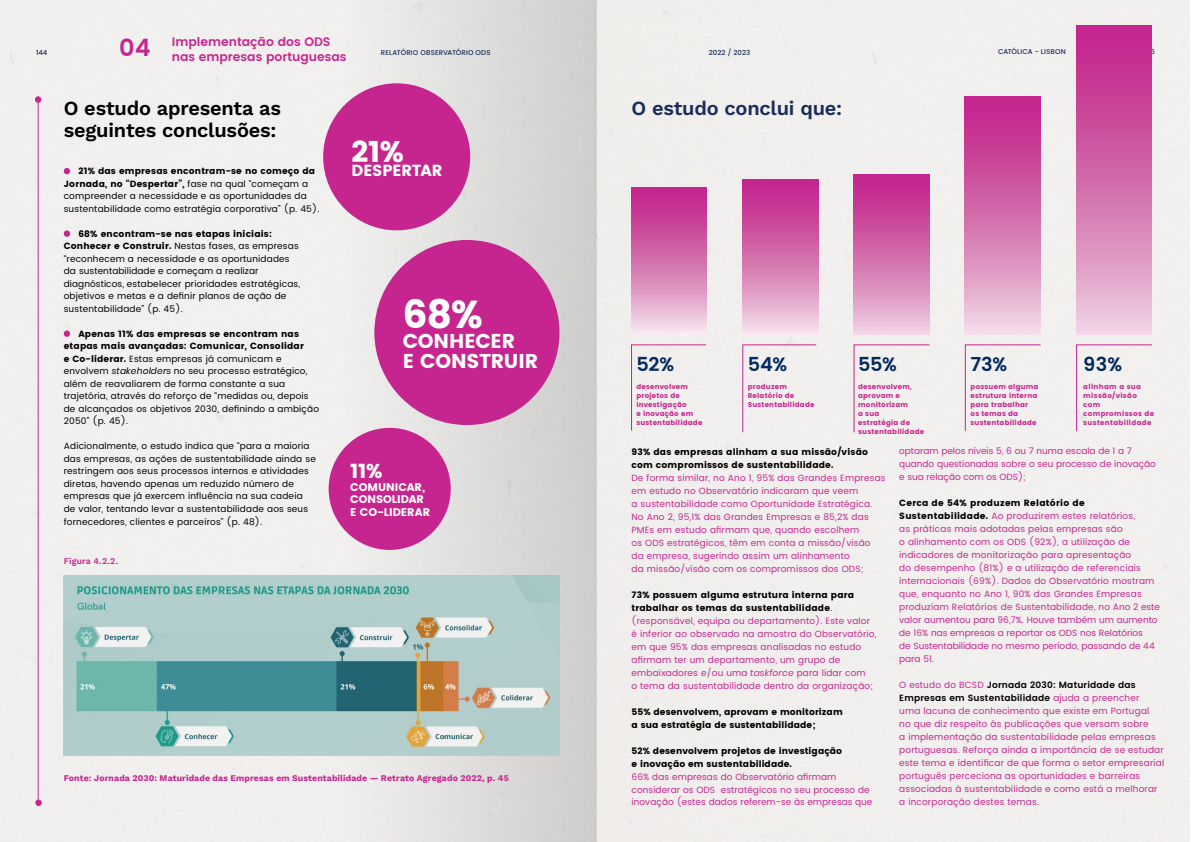
<style>
.page{position:relative;width:1191px;height:842px;background:#fff}
.page>*{position:absolute;margin:0;border:0;box-sizing:border-box;transform-origin:0 0}
.t1{font:38.9px "Poppins";color:#fff}
.t2{font:29.6px "Poppins";color:#fff}
.t3{font:600 20px/22px "Work Sans";letter-spacing:-.01em;color:#000}
.t4{font:20px/20px "Poppins";letter-spacing:-.01em;color:#fff}
.t5{font:600 20px "Work Sans";letter-spacing:-.01em;color:#1b2e5a}
.t6{font:600 19.3px "Poppins";letter-spacing:-.01em;color:#032a5c}
.t7{font:16.1px "Poppins";letter-spacing:-.015em;color:#fff}
.t8{font:600 12.3px/14.3px "Poppins";color:#c6258f}
.t9{font:11.1px/12.7px "Poppins";color:#fff}
.t10{font:9px/13px "Poppins";letter-spacing:.02em;color:#c6258f}
.t11{font:9px/12.5px "Poppins";letter-spacing:.02em;color:#000}
.t12{font:9px/13px "Poppins";letter-spacing:.01em;color:#000}
.t13{font:9px/13px "Poppins";color:#c6258f}
.t14{font:700 8.7px "Work Sans";letter-spacing:.015em;color:#c6258f}
.t15{font:600 8.7px "Work Sans";letter-spacing:.015em;color:#c6258f}
.t16{font:7px/9px "Poppins";letter-spacing:.025em;color:#c6258f}
.t17{font:7px/9px "Poppins";letter-spacing:.045em;color:#c6258f}
.t18{font:500 7px "Poppins";letter-spacing:.01em;color:#1b2e5a}
.s1{font-size:24px}
.s2{font-style:inherit}
.s3{font-style:italic}
.s4{color:#000}
.s5{font-weight:600;color:#000}
</style>
<div class="page">
<img style="left:0;top:0;width:1189px;height:842px">
<svg style="left:64px;top:168px;width:6px;height:6px"></svg>
<div style="left:64px;top:230px;width:6px;height:7px;background:#c6258f;border-radius:50%"></div>
<div style="left:64px;top:330px;width:6px;height:7px;background:#c6258f;border-radius:50%"></div>
<div style="left:323px;top:83px;width:147px;height:147px;background:#c6258f;border-radius:50%"></div>
<div style="left:374px;top:240px;width:185px;height:185px;background:#c6258f;border-radius:50%"></div>
<div style="left:329px;top:428px;width:122px;height:122px;background:#c6258f;border-radius:50%"></div>
<img style="left:64px;top:575px;width:495px;height:181px">
<div style="left:35px;top:96px;width:6px;height:7px;border:1px solid #c6258f;border-radius:50%"></div>
<div style="left:35px;top:799px;width:7px;height:7px;border:1px solid #c6258f;border-radius:50%"></div>
<hr style="left:38px;top:100px;width:1px;height:703px;background:#c6258f">
<div style="left:742px;top:344px;width:75px;height:89px;background:#f1f0ee"></div>
<div style="left:631px;top:344px;width:75px;height:87px;background:#f0efed"></div>
<div style="left:853px;top:344px;width:77px;height:89px;background:#f1f0ee"></div>
<div style="left:1076px;top:344px;width:76px;height:88px;background:#f1f0ef"></div>
<div style="left:1076px;top:26px;width:76px;height:309px;background:linear-gradient(to bottom,#bf1783,#ebc9db)"></div>
<div style="left:965px;top:96px;width:75px;height:239px;background:linear-gradient(to bottom,#be1682,#eed0e0)"></div>
<svg style="left:742px;top:179px;width:76px;height:156px;background:#d675b2"></svg>
<div style="left:631px;top:188px;width:76px;height:147px;background:linear-gradient(to bottom,#bd1581,#f1dbe6)"></div>
<div style="left:853px;top:174px;width:76px;height:161px;background:linear-gradient(to bottom,#be1783,#ebc9dc)"></div>
<div style="left:964px;top:344px;width:77px;height:88px;background:#f1f0ee"></div>
<h3 class="t8" style="left:172px;top:35px;width:176px;text-indent:-52px"><span class="s1">04</span> Implementação dos ODS nas empresas portuguesas</h3>
<p class="t18" style="left:36px;top:47px;width:13px">144</p>
<p class="t18" style="left:381px;top:48px;width:111px">RELATÓRIO OBSERVATÓRIO ODS</p>
<p class="t18" style="left:708px;top:48px;width:43px">2022 / 2023</p>
<p class="t18" style="left:998px;top:47px;width:69px">CATÓLICA - LISBON</p>
<h3 class="t3" style="left:64px;top:96px;width:219px">O estudo apresenta as seguintes conclusões:</h3>
<p class="t11" style="left:64px;top:165px;width:257px;text-indent:15px"><span class="s2">21% das empresas encontram-se no começo da Jornada, no “Despertar”,</span> fase na qual “começam a compreender a necessidade e as oportunidades da sustentabilidade como estratégia corporativa” (p. 45).</p>
<p class="t11" style="left:64px;top:228px;width:238px;text-indent:15px"><span class="s2">68% encontram-se nas etapas iniciais:<br>Conhecer e Construir.</span> Nestas fases, as empresas “reconhecem a necessidade e as oportunidades da sustentabilidade e começam a realizar diagnósticos, estabelecer prioridades estratégicas, objetivos e metas e a definir planos de ação de sustentabilidade” (p. 45).</p>
<p class="t11" style="left:64px;top:328px;width:257px;text-indent:15px"><span class="s2">Apenas 11% das empresas se encontram nas etapas mais avançadas: Comunicar, Consolidar<br>e Co-liderar.</span> Estas empresas já comunicam e envolvem <span class="s3">stakeholders</span> no seu processo estratégico, além de reavaliarem de forma constante a sua trajetória, através do reforço de “medidas ou, depois de alcançados os objetivos 2030, definindo a ambição 2050” (p. 45).</p>
<p class="t11" style="left:64px;top:440px;width:253px">Adicionalmente, o estudo indica que “para a maioria das empresas, as ações de sustentabilidade ainda se restringem aos seus processos internos e atividades diretas, havendo apenas um reduzido número de empresas que já exercem influência na sua cadeia de valor, tentando levar a sustentabilidade aos seus fornecedores, clientes e parceiros” (p. 48).</p>
<p class="t15" style="left:64px;top:555px;width:56px">Figura 4.2.2.</p>
<h2 class="t2" style="left:351px;top:135px;width:54px">21%</h2>
<h3 class="t7" style="left:351px;top:161px;width:92px">DESPERTAR</h3>
<h1 class="t1" style="left:403px;top:292px;width:82px">68%</h1>
<h3 class="t4" style="left:403px;top:331px;width:137px">CONHECER<br>E CONSTRUIR</h3>
<h3 class="t4" style="left:350px;top:461px;width:34px">11%</h3>
<p class="t9" style="left:350px;top:480px;width:81px">COMUNICAR,<br>CONSOLIDAR<br>E CO-LIDERAR</p>
<p class="t14" style="left:64px;top:771px;width:446px">Fonte: Jornada 2030: Maturidade das Empresas em Sustentabilidade — Retrato Agregado 2022, p. 45</p>
<h3 class="t5" style="left:631px;top:93px;width:212px">O estudo conclui que:</h3>
<h3 class="t6" style="left:636px;top:349px;width:39px">52%</h3>
<p class="t16" style="left:636px;top:382px;width:68px">desenvolvem projetos de investigação<br>e inovação em sustentabilidade</p>
<h3 class="t6" style="left:748px;top:349px;width:41px">54%</h3>
<p class="t16" style="left:748px;top:382px;width:68px">produzem<br>Relatório de<br>Sustentabilidade</p>
<h3 class="t6" style="left:858px;top:349px;width:40px">55%</h3>
<p class="t16" style="left:858px;top:382px;width:68px">desenvolvem, aprovam e monitorizam<br>a sua<br>estratégia de sustentabilidade</p>
<h3 class="t6" style="left:970px;top:349px;width:38px">73%</h3>
<p class="t16" style="left:970px;top:382px;width:69px">possuem alguma estrutura interna para trabalhar os temas da sustentabilidade</p>
<h3 class="t6" style="left:1083px;top:349px;width:40px">93%</h3>
<p class="t17" style="left:1083px;top:382px;width:72px">alinham a sua missão/visão com compromissos de sustentabilidade</p>
<p class="t12" style="left:631px;top:445px;width:238px">93% das empresas alinham a sua missão/visão com compromissos de sustentabilidade.</p>
<p class="t10" style="left:631px;top:471px;width:256px">De forma similar, no Ano 1, 95% das Grandes Empresas em estudo no Observatório indicaram que veem<br>a sustentabilidade como Oportunidade Estratégica.<br>No Ano 2, 95,1% das Grandes Empresas e 85,2% das PMEs em estudo afirmam que, quando escolhem<br>os ODS estratégicos, têm em conta a missão/visão<br>da empresa, sugerindo assim um alinhamento<br>da missão/visão com os compromissos dos ODS;</p>
<p class="t10" style="left:631px;top:588px;width:246px"><span class="s4">73% possuem alguma estrutura interna para trabalhar os temas da sustentabilidade</span><span class="s4">. </span>(responsável, equipa ou departamento). Este valor é inferior ao observado na amostra do Observatório, em que 95% das empresas analisadas no estudo afirmam ter um departamento, um grupo de embaixadores e/ou uma <span class="s3">taskforce</span> para lidar com<br>o tema da sustentabilidade dentro da organização;</p>
<p class="t12" style="left:631px;top:705px;width:213px">55% desenvolvem, aprovam e monitorizam a sua estratégia de sustentabilidade;</p>
<p class="t12" style="left:631px;top:744px;width:212px">52% desenvolvem projetos de investigação e inovação em sustentabilidade.</p>
<p class="t10" style="left:631px;top:770px;width:242px">66% das empresas do Observatório afirmam considerar os ODS estratégicos no seu processo de inovação (estes dados referem-se às empresas que</p>
<p class="t13" style="left:899px;top:445px;width:258px">optaram pelos níveis 5, 6 ou 7 numa escala de 1 a 7 quando questionadas sobre o seu processo de inovação e sua relação com os ODS);</p>
<p class="t10" style="left:899px;top:497px;width:262px"><span class="s4">Cerca de 54% produzem Relatório de Sustentabilidade.</span> Ao produzirem estes relatórios,<br>as práticas mais adotadas pelas empresas são<br>o alinhamento com os ODS (92%), a utilização de indicadores de monitorização para apresentação<br>do desempenho (81%) e a utilização de referenciais internacionais (69%). Dados do Observatório mostram que, enquanto no Ano 1, 90% das Grandes Empresas produziam Relatórios de Sustentabilidade, no Ano 2 este valor aumentou para 96,7%. Houve também um aumento de 16% nas empresas a reportar os ODS nos Relatórios<br>de Sustentabilidade no mesmo período, passando de 44 para 51.</p>
<p class="t10" style="left:899px;top:679px;width:266px">O estudo do BCSD <span class="s5">Jornada 2030: Maturidade das Empresas em Sustentabilidade</span> ajuda a preencher<br>uma lacuna de conhecimento que existe em Portugal<br>no que diz respeito às publicações que versam sobre<br>a implementação da sustentabilidade pelas empresas portuguesas. Reforça ainda a importância de se estudar este tema e identificar de que forma o setor empresarial português perceciona as oportunidades e barreiras associadas à sustentabilidade e como está a melhorar a incorporação destes temas.</p>
</div>
